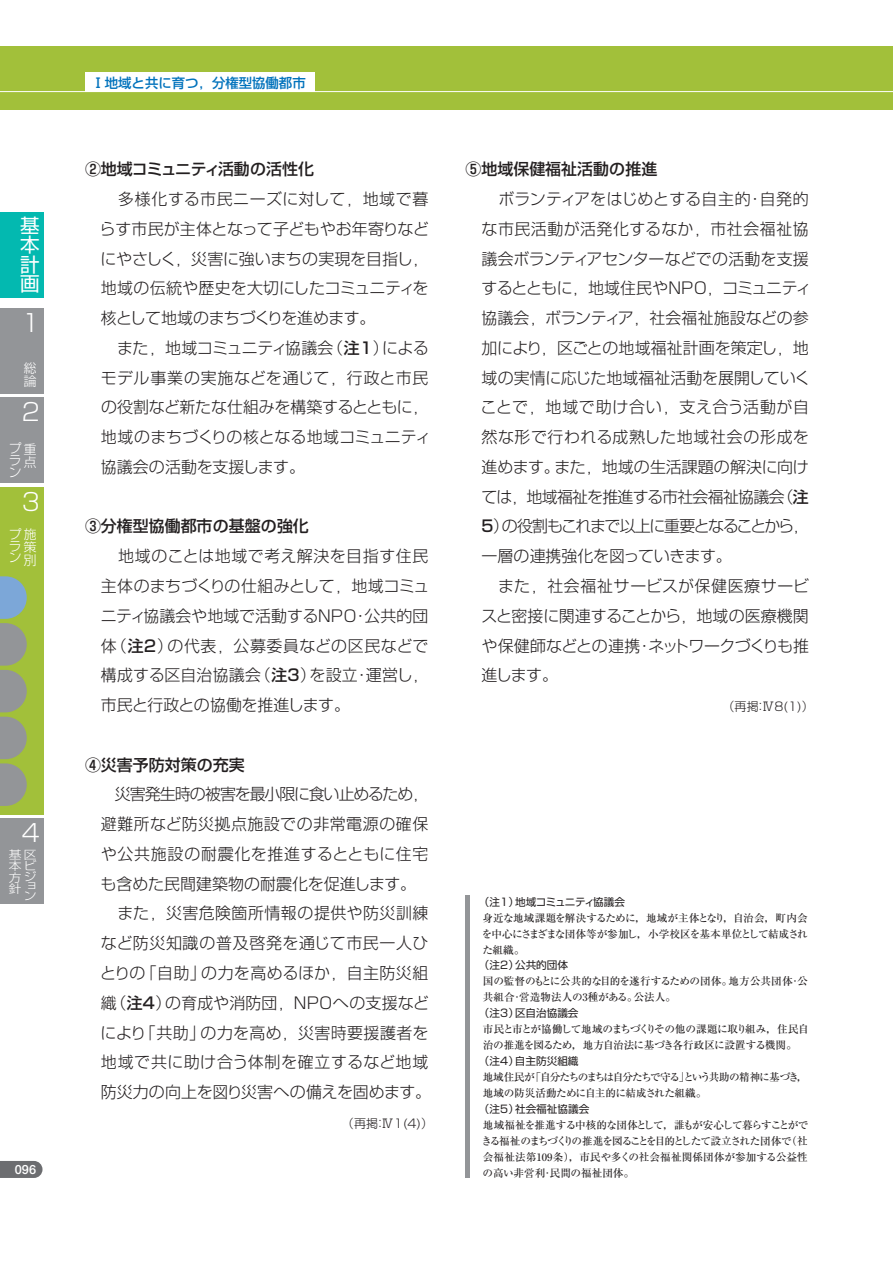
<style>
.page{position:relative;width:894px;height:1263px;background:#fff}
.page>*{position:absolute;margin:0;border:0;box-sizing:border-box;transform-origin:0 0}
.t1{font:300 24px "Shin Go";color:#fff}
.t2{font:19.5px/19.5px "Shin Go";color:#fff;text-align:justify}
.t3{font:300 15.9px/29.7px "Shin Go";color:#231f20;text-align:justify}
.t4{font:300 15.9px "Shin Go";letter-spacing:.03em;color:#231f20}
.t5{font:300 15.9px "Shin Go";letter-spacing:.04em;color:#231f20}
.t6{font:500 15.9px "Shin Go";color:#231f20}
.t7{font:300 15.9px "Shin Go";letter-spacing:.035em;color:#231f20}
.t8{font:300 15.9px "Shin Go";letter-spacing:.045em;color:#231f20}
.t9{font:300 15.9px "Shin Go";letter-spacing:-.03em;color:#231f20}
.t10{font:300 15.9px "Shin Go";letter-spacing:-.06em;color:#231f20}
.t11{font:300 15.9px "Shin Go";letter-spacing:-.08em;color:#231f20}
.t12{font:300 15.9px "Shin Go";letter-spacing:-.055em;color:#231f20}
.t13{font:300 15.9px "Shin Go";letter-spacing:-.045em;color:#231f20}
.t14{font:300 15.9px "Shin Go";letter-spacing:-.025em;color:#231f20}
.t15{font:300 15.9px "Shin Go";letter-spacing:.02em;color:#231f20}
.t16{font:300 15.9px "Shin Go";letter-spacing:.025em;color:#231f20}
.t17{font:300 15.9px "Shin Go";letter-spacing:.05em;color:#231f20}
.t18{font:300 15.9px "Shin Go";letter-spacing:-.04em;color:#231f20}
.t19{font:500 13.35px "Shin Go";color:#0072bc}
.t20{font:300 12.75px/11.2px "Shin Go";color:#fff}
.t21{font:700 12.75px "Futo Go B101";color:#fff}
.t22{font:300 12px "Shin Go";color:#231f20}
.t23{font:300 11.55px/11.2px "Shin Go";color:#fff;text-align:justify;scale:1.11 1}
.t24{font:500 10.65px/15.9px "Ryumin";letter-spacing:-.025em;color:#231f20;text-align:justify}
.t25{font:500 10.65px/15.9px "Ryumin";letter-spacing:-.05em;color:#231f20}
.t26{font:500 10.65px/15.9px "Ryumin";letter-spacing:-.07em;color:#231f20}
.t27{font:10.65px "Shin Go";color:#231f20}
.t28{font:10.65px "Shin Go";letter-spacing:-.05em;color:#231f20}
.s1{font-weight:500}
</style>
<div class="page">
<svg style="left:0;top:1161px;width:43px;height:17px"></svg>
<div style="left:0;top:47px;width:893px;height:63px;background:#a2c03a"></div>
<hr style="left:0;top:91px;width:893px;height:1px;background:#fff">
<div style="left:85px;top:72px;width:230px;height:20px;background:#fff"></div>
<div style="left:0;top:212px;width:44px;height:86px;background:#03b9b0"></div>
<div style="left:0;top:308px;width:44px;height:86px;background:#939598"></div>
<div style="left:0;top:398px;width:44px;height:85px;background:#939598"></div>
<div style="left:0;top:487px;width:44px;height:327px;background:#a2c03a"></div>
<div style="left:0;top:819px;width:44px;height:85px;background:#939598"></div>
<svg style="left:0;top:576px;width:27px;height:230px"></svg>
<hr style="left:466px;top:895px;width:4px;height:282px;background:#939598">
<p class="t2" style="left:20px;top:218px;width:21px">基本計画</p>
<h1 class="t1" style="left:22px;top:314px;width:20px">1</h1>
<p class="t20" style="left:24px;top:364px;width:14px;line-height:12.8px">総論</p>
<h1 class="t1" style="left:22px;top:403px;width:20px">2</h1>
<p class="t20" style="left:9px;top:444px;width:29px;line-height:13px;text-align:right">プ重点</p>
<p class="t20" style="left:9px;top:457px;width:14px">ラン</p>
<h1 class="t1" style="left:22px;top:493px;width:20px">3</h1>
<p class="t20" style="left:24px;top:529px;width:14px;line-height:12.9px;text-align:justify;text-indent:-15px">プ施策別</p>
<p class="t20" style="left:9px;top:542px;width:14px">ラン</p>
<h1 class="t1" style="left:22px;top:824px;width:20px">4</h1>
<p class="t23" style="left:9px;top:850px;width:27px">基区本ビ方ジ</p>
<p class="t23" style="left:24px;top:883px;width:13px;line-height:9px">ョン</p>
<p class="t23" style="left:9px;top:885px;width:13px">針</p>
<p class="t21" style="left:15px;top:1164px;width:23px">096</p>
<p class="t19" style="left:91px;top:77px;width:216px">Ⅰ地域と共に育つ，分権型協働都市</p>
<p class="t6" style="left:85px;top:163px;width:230px">②地域コミュニティ活動の活性化</p>
<p class="t4" style="left:85px;top:193px;width:345px">　　多様化する市民ニーズに対して，地域で暮</p>
<p class="t3" style="left:100px;top:216px;width:331px">らす市民が主体となって子どもやお年寄りなど</p>
<p class="t3" style="left:101px;top:246px;width:329px">にやさしく，災害に強いまちの実現を目指し，</p>
<p class="t3" style="left:101px;top:276px;width:329px">地域の伝統や歴史を大切にしたコミュニティを</p>
<p class="t18" style="left:101px;top:312px;width:276px">核として地域のまちづくりを進めます。</p>
<p class="t9" style="left:85px;top:342px;width:345px">　　また，地域コミュニティ協議会（<span class="s1">注1</span>）による</p>
<p class="t17" style="left:101px;top:372px;width:329px">モデル事業の実施などを通じて，行政と市民</p>
<p class="t3" style="left:101px;top:395px;width:329px">の役割など新たな仕組みを構築するとともに，</p>
<p class="t3" style="left:101px;top:424px;width:332px">地域のまちづくりの核となる地域コミュニティ</p>
<p class="t3" style="left:101px;top:454px;width:217px">協議会の活動を支援します。　</p>
<p class="t6" style="left:85px;top:520px;width:225px">③分権型協働都市の基盤の強化</p>
<p class="t3" style="left:101px;top:544px;width:330px;text-indent:-16px">　　地域のことは地域で考え解決を目指す住民主体のまちづくりの仕組みとして，地域コミュニティ協議会や地域で活動するＮＰＯ・公共的団体（<span class="s1">注2</span>）の代表，公募委員などの区民などで構成する区自治協議会（<span class="s1">注3</span>）を設立・運営し，市民と行政との協働を推進します。</p>
<p class="t6" style="left:85px;top:759px;width:161px">④災害予防対策の充実</p>
<p class="t10" style="left:85px;top:788px;width:345px">　　災害発生時の被害を最小限に食い止めるため，</p>
<p class="t4" style="left:101px;top:818px;width:329px">避難所など防災拠点施設での非常電源の確保</p>
<p class="t8" style="left:101px;top:848px;width:329px">や公共施設の耐震化を推進するとともに住宅</p>
<p class="t3" style="left:101px;top:871px;width:317px">も含めた民間建築物の耐震化を促進します。</p>
<p class="t4" style="left:85px;top:907px;width:345px">　　また，災害危険箇所情報の提供や防災訓練</p>
<p class="t5" style="left:101px;top:937px;width:329px">など防災知識の普及啓発を通じて市民一人ひ</p>
<p class="t15" style="left:100px;top:967px;width:330px">とりの「自助」の力を高めるほか，自主防災組</p>
<p class="t3" style="left:101px;top:990px;width:329px">織（<span class="s1">注4</span>）の育成や消防団，ＮＰＯへの支援など</p>
<p class="t16" style="left:101px;top:1027px;width:329px">により「共助」の力を高め，災害時要援護者を</p>
<p class="t5" style="left:101px;top:1056px;width:329px">地域で共に助け合う体制を確立するなど地域</p>
<p class="t3" style="left:101px;top:1079px;width:332px">防災力の向上を図り災害への備えを固めます。</p>
<p class="t22" style="left:342px;top:1119px;width:93px">（再掲：Ⅳ1(4)）</p>
<p class="t6" style="left:466px;top:163px;width:209px">⑤地域保健福祉活動の推進　</p>
<p class="t3" style="left:466px;top:186px;width:345px">　　ボランティアをはじめとする自主的・自発的</p>
<p class="t7" style="left:482px;top:223px;width:329px">な市民活動が活発化するなか，市社会福祉協</p>
<p class="t3" style="left:482px;top:246px;width:329px">議会ボランティアセンターなどでの活動を支援</p>
<p class="t12" style="left:482px;top:282px;width:332px">するとともに，地域住民やＮＰＯ，コミュニティ</p>
<p class="t3" style="left:482px;top:305px;width:329px">協議会，ボランティア，社会福祉施設などの参</p>
<p class="t3" style="left:482px;top:335px;width:329px">加により，区ごとの地域福祉計画を策定し，地</p>
<p class="t3" style="left:482px;top:365px;width:330px">域の実情に応じた地域福祉活動を展開していく</p>
<p class="t8" style="left:481px;top:401px;width:330px">ことで，地域で助け合い，支え合う活動が自</p>
<p class="t5" style="left:482px;top:431px;width:329px">然な形で行われる成熟した地域社会の形成を</p>
<p class="t3" style="left:482px;top:454px;width:329px">進めます。また，地域の生活課題の解決に向け</p>
<p class="t13" style="left:481px;top:491px;width:329px">ては，地域福祉を推進する市社会福祉協議会（<span class="s1">注</span></p>
<p class="t11" style="left:482px;top:520px;width:329px"><span class="s1">5</span>）の役割もこれまで以上に重要となることから，</p>
<p class="t3" style="left:482px;top:544px;width:252px">一層の連携強化を図っていきます。</p>
<p class="t7" style="left:466px;top:580px;width:345px">　　また，社会福祉サービスが保健医療サービ</p>
<p class="t3" style="left:481px;top:603px;width:329px">スと密接に関連することから，地域の医療機関</p>
<p class="t14" style="left:481px;top:640px;width:329px">や保健師などとの連携・ネットワークづくりも推</p>
<p class="t3" style="left:482px;top:663px;width:78px">進します。</p>
<p class="t22" style="left:722px;top:702px;width:93px">（再掲：Ⅳ8(1)）</p>
<p class="t28" style="left:479px;top:898px;width:148px">（注1）地域コミュニティ協議会</p>
<p class="t24" style="left:482px;top:911px;width:328px">身近な地域課題を解決するために，地域が主体となり，自治会，町内会を中心にさまざまな団体等が参加し，小学校区を基本単位として結成された組織。</p>
<p class="t27" style="left:479px;top:961px;width:91px">（注2）公共的団体</p>
<p class="t24" style="left:483px;top:975px;width:326px">国の監督のもとに公共的な目的を遂行するための団体。地方公共団体・公共組合・営造物法人の3種がある。公法人。</p>
<p class="t27" style="left:479px;top:1009px;width:101px">（注3）区自治協議会</p>
<p class="t25" style="left:483px;top:1023px;width:327px">市民と市とが協働して地域のまちづくりその他の課題に取り組み，住民自治の推進を図るため，地方自治法に基づき各行政区に設置する機関。</p>
<p class="t27" style="left:479px;top:1057px;width:101px">（注4）自主防災組織</p>
<p class="t26" style="left:483px;top:1071px;width:326px">地域住民が「自分たちのまちは自分たちで守る」という共助の精神に基づき，地域の防災活動ために自主的に結成された組織。</p>
<p class="t27" style="left:479px;top:1105px;width:112px">（注5）社会福祉協議会</p>
<p class="t24" style="left:481px;top:1118px;width:329px">地域福祉を推進する中核的な団体として，誰もが安心して暮らすことができる福祉のまちづくりの推進を図ることを目的としたて設立された団体で（社会福祉法第109条），市民や多くの社会福祉関係団体が参加する公益性の高い非営利・民間の福祉団体。</p>
</div>
